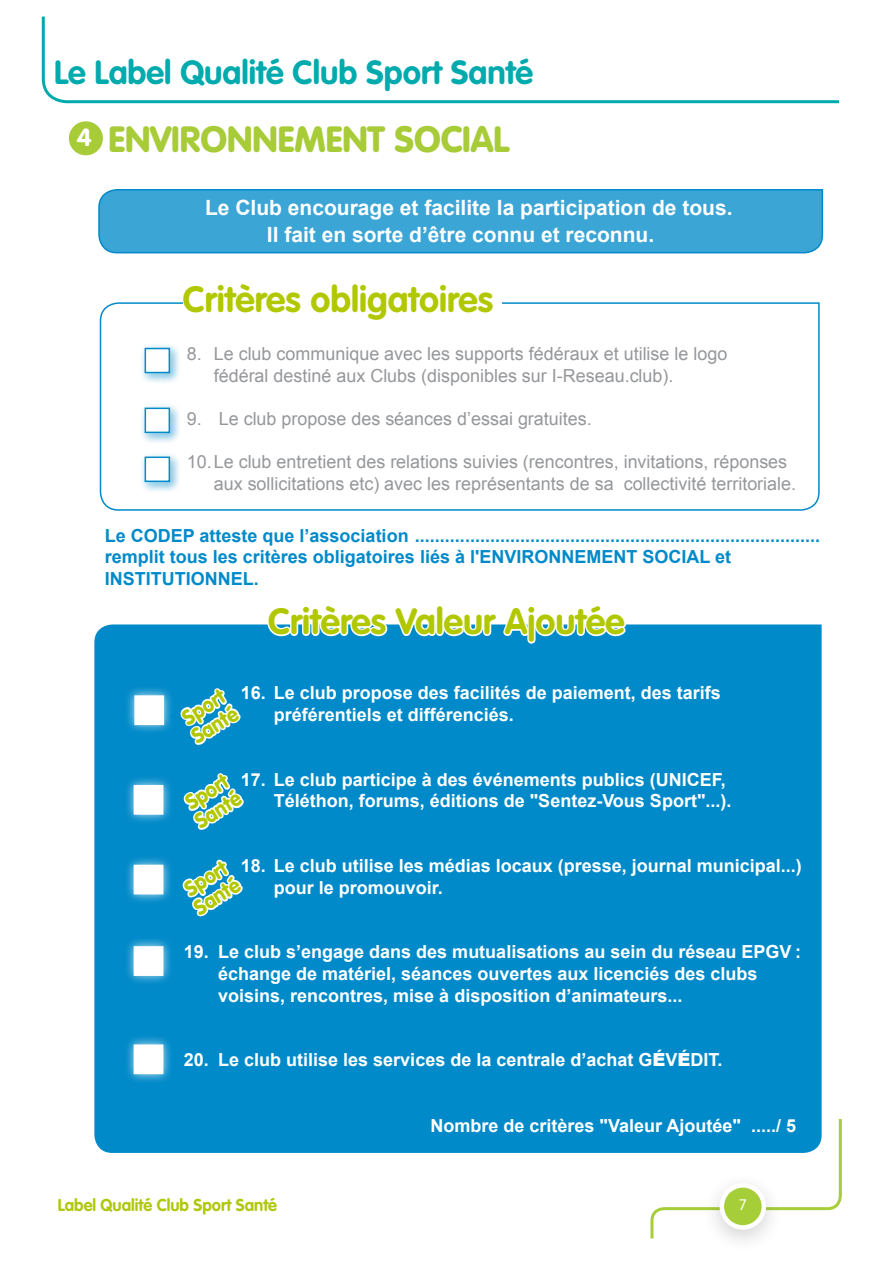
<style>
.page{position:relative;width:893px;height:1263px;background:#fff}
.page>*{position:absolute;margin:0;border:0;box-sizing:border-box;transform-origin:0 0}
.t1{font:700 36px "VAG Rounded Std";color:#b1c800}
.t2{font:900 36px "VAG Rounded Std";color:#a8cb38}
.t3{font:700 33px "VAG Rounded Std";color:#00aaad}
.t4{font:700 24.3px "VAG Rounded Std";color:#fff;scale:1.11 1}
.t5{font:700 21px "Arial";color:#fff}
.t6{font:900 21px "VAG Rounded Std";color:#b1c800;scale:.94 1}
.t7{font:700 18px/21.6px "Arial";color:#fff}
.t8{font:18px/21.6px "Arial";color:#95979a}
.t9{font:700 18px/21.6px "Arial";color:#008ac9}
.t10{font:700 16.95px "VAG Rounded Std";color:#b0c80c}
.t11{font:300 15px "VAG Rounded Std";color:#fff}
.s1{font-weight:900}
</style>
<div class="page">
<svg style="left:99px;top:302px;width:721px;height:209px"></svg>
<div style="left:69px;top:121px;width:34px;height:34px;background:#a8cb38;border-radius:50%"></div>
<svg style="left:98px;top:189px;width:726px;height:65px;background:#3ba5d5"></svg>
<div style="left:94px;top:624px;width:728px;height:529px;background:#008ac9"></div>
<svg style="left:41px;top:16px;width:798px;height:88px"></svg>
<div style="left:183px;top:284px;width:319px;height:33px;background:#fff"></div>
<svg style="left:266px;top:624px;width:361px;height:21px"></svg>
<div style="left:125px;top:685px;width:49px;height:50px;background:#fff;opacity:.75"></div>
<div style="left:134px;top:695px;width:30px;height:30px;background:#fff;border:2px solid #fff"></div>
<div style="left:124px;top:775px;width:49px;height:49px;background:#fff;opacity:.75"></div>
<div style="left:134px;top:785px;width:29px;height:30px;background:#fff"></div>
<div style="left:124px;top:855px;width:49px;height:49px;background:#fff;opacity:.75"></div>
<div style="left:134px;top:865px;width:29px;height:29px;background:#fff"></div>
<div style="left:124px;top:936px;width:49px;height:49px;background:#fff;opacity:.75"></div>
<div style="left:134px;top:946px;width:29px;height:30px;background:#fff"></div>
<div style="left:124px;top:1034px;width:49px;height:50px;background:#fff;opacity:.75"></div>
<div style="left:134px;top:1044px;width:29px;height:30px;background:#fff"></div>
<svg style="left:170px;top:680px;width:79px;height:72px"></svg>
<svg style="left:173px;top:765px;width:80px;height:72px"></svg>
<svg style="left:172px;top:852px;width:80px;height:71px"></svg>
<svg style="left:649px;top:1116px;width:193px;height:123px"></svg>
<div style="left:701px;top:1171px;width:83px;height:83px;background:#231f20;opacity:.2"></div>
<div style="left:722px;top:1185px;width:42px;height:42px;background:#a6ce39;border-radius:50%"></div>
<div style="left:720px;top:1183px;width:46px;height:47px;border:4px solid #fff;border-radius:50%"></div>
<div style="left:139px;top:343px;width:43px;height:42px;background:#fdfefe"></div>
<div style="left:135px;top:338px;width:45px;height:45px;background:#fff;opacity:.75"></div>
<div style="left:145px;top:348px;width:25px;height:25px;background:#fff;border:2px solid #008ac9"></div>
<div style="left:139px;top:402px;width:43px;height:42px;background:#fdfefe"></div>
<div style="left:135px;top:398px;width:45px;height:45px;background:#fff;opacity:.75"></div>
<div style="left:145px;top:408px;width:25px;height:25px;background:#fff;border:2px solid #008ac9"></div>
<div style="left:139px;top:451px;width:43px;height:42px;background:#fdfefe"></div>
<div style="left:135px;top:447px;width:45px;height:45px;background:#fff;opacity:.75"></div>
<div style="left:145px;top:456px;width:25px;height:26px;background:#fff;border:2px solid #008ac9"></div>
<p class="t3" style="left:54px;top:53px;width:481px">Le Label Qualité Club Sport Santé</p>
<p class="t2" style="left:109px;top:118px;width:402px">ENVIRONNEMENT SOCIAL</p>
<p class="t4" style="left:77px;top:123px;width:15px">4</p>
<p class="t5" style="left:205px;top:194px;width:529px">Le Club encourage et facilite la participation de tous.</p>
<p class="t5" style="left:267px;top:221px;width:389px">Il fait en sorte d’être connu et reconnu.</p>
<p class="t1" style="left:183px;top:278px;width:312px">Critères obligatoires</p>
<p class="t8" style="left:214px;top:343px;width:515px;text-indent:-27px">8. Le club communique avec les supports fédéraux et utilise le logo fédéral destiné aux Clubs (disponibles sur I-Reseau.club).</p>
<p class="t8" style="left:187px;top:408px;width:407px">9. Le club propose des séances d’essai gratuites.</p>
<p class="t8" style="left:214px;top:451px;width:584px;text-indent:-27px">10.Le club entretient des relations suivies (rencontres, invitations, réponses aux sollicitations etc) avec les représentants de sa collectivité territoriale.</p>
<p class="t9" style="left:105px;top:525px;width:717px">Le CODEP atteste que l’association .................................................................................</p>
<p class="t9" style="left:105px;top:547px;width:628px">remplit tous les critères obligatoires liés à l'ENVIRONNEMENT SOCIAL et<br>INSTITUTIONNEL.</p>
<p class="t1" style="left:268px;top:600px;width:358px">Critères Valeur Ajoutée</p>
<p class="t7" style="left:274px;top:683px;width:449px;text-indent:-33px">16. Le club propose des facilités de paiement, des tarifs préférentiels et différenciés.</p>
<p class="t6" style="left:178px;top:708px;width:51px;rotate:-32deg">Sport</p>
<p class="t6" style="left:187px;top:727px;width:55px;rotate:-32deg">Santé</p>
<p class="t6" style="left:181px;top:793px;width:51px;rotate:-32deg">Sport</p>
<p class="t7" style="left:274px;top:769px;width:459px;text-indent:-33px">17. Le club participe à des événements publics (UNICEF,<br>Téléthon, forums, éditions de "Sentez-Vous Sport"...).</p>
<p class="t6" style="left:190px;top:812px;width:55px;rotate:-32deg">Santé</p>
<p class="t6" style="left:180px;top:880px;width:51px;rotate:-32deg">Sport</p>
<p class="t7" style="left:274px;top:855px;width:530px;text-indent:-33px">18. Le club utilise les médias locaux (presse, journal municipal...) pour le promouvoir.</p>
<p class="t6" style="left:189px;top:899px;width:55px;rotate:-32deg">Santé</p>
<p class="t7" style="left:218px;top:942px;width:584px;text-indent:-34px">19. Le club s’engage dans des mutualisations au sein du réseau EPGV : échange de matériel, séances ouvertes aux licenciés des clubs voisins, rencontres, mise à disposition d’animateurs...</p>
<p class="t7" style="left:184px;top:1050px;width:540px">20. Le club utilise les services de la centrale d’achat G<span class="s1">É</span>V<span class="s1">É</span>DIT.</p>
<p class="t7" style="left:431px;top:1115px;width:367px">Nombre de critères "Valeur Ajoutée" ...../ 5</p>
<p class="t10" style="left:58px;top:1195px;width:221px">Label Qualité Club Sport Santé</p>
<p class="t11" style="left:739px;top:1196px;width:9px">7</p>
</div>
